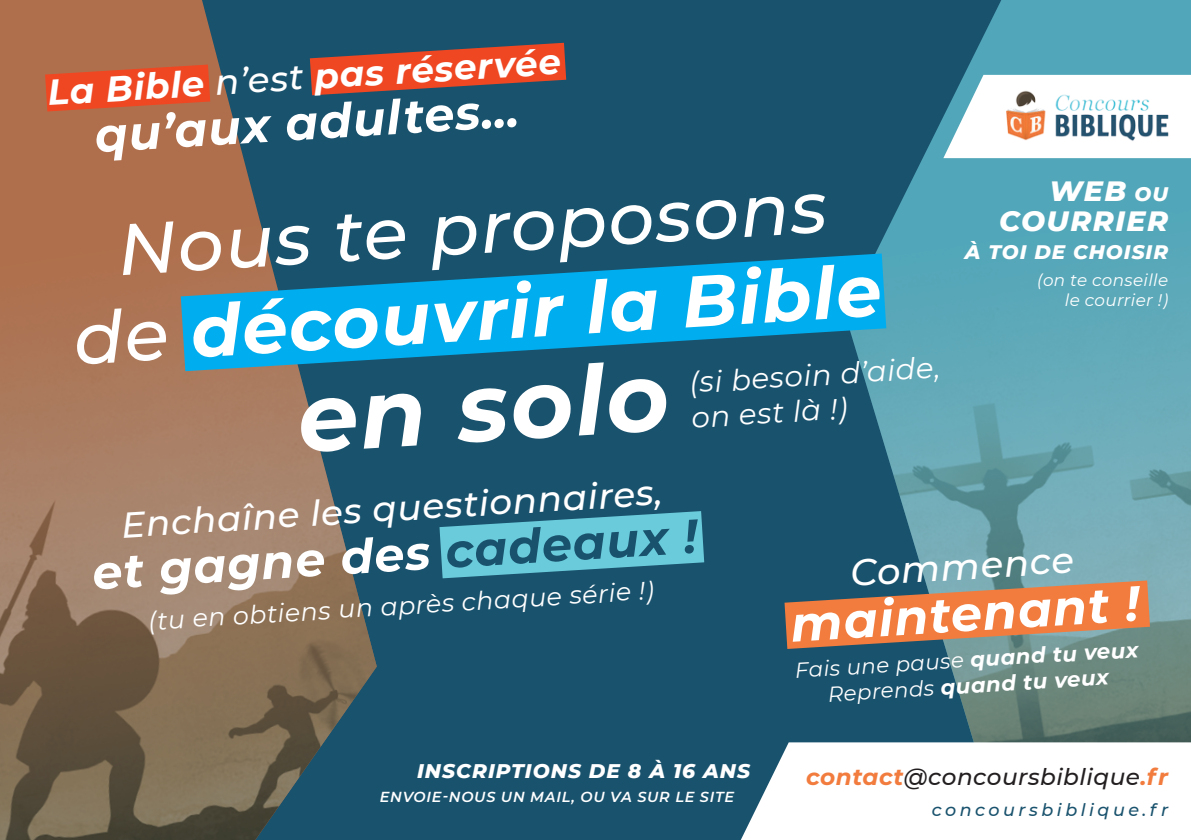
<style>
.page{position:relative;width:1191px;height:840px;background:#fff}
.page>*{position:absolute;margin:0;border:0;box-sizing:border-box;transform-origin:0 0}
.t1{font:italic 700 96.2px "Montserrat";color:#fff}
.t2{font:italic 500 72.2px/86.2px "Montserrat";color:#fff;text-align:center}
.t3{font:italic 700 49.2px "Montserrat";color:#fff}
.t4{font:italic 700 47.6px "Montserrat";color:#fff}
.t5{font:italic 500 37px "Montserrat";color:#fff}
.t6{font:italic 500 35.6px "Montserrat";color:#fff}
.t7{font:italic 700 35.6px "Montserrat";color:#fff}
.t8{font:italic 29.2px/34.8px "Montserrat";color:#fff}
.t9{font:italic 800 28.4px/29.6px "Montserrat";letter-spacing:.05em;color:#fff;text-align:right}
.t10{font:italic 25.2px "Montserrat";color:#fff}
.t11{font:italic 500 23.2px "Montserrat";letter-spacing:.02em;color:#231f20}
.t12{font:italic 700 21.4px/27px "Montserrat";color:#fff;text-align:center}
.t13{font:italic 800 20.2px "Montserrat";letter-spacing:.05em;color:#fff}
.t14{font:italic 800 20px "Montserrat";letter-spacing:.05em;color:#fff}
.t15{font:italic 500 17.6px "Montserrat";letter-spacing:.2em;color:#19526d}
.t16{font:italic 16.8px/20.2px "Montserrat";letter-spacing:.02em;color:#fff;text-align:right}
.t17{font:italic 600 14.4px "Montserrat";letter-spacing:.05em;color:#fff}
.s1{font-weight:500}
.s2{font-weight:700}
.s3{font-size:20px}
.s4{color:#19526d}
.s5{font-weight:400}
.s6{font-weight:700;color:#f27c3e}
</style>
<div class="page">
<div style="left:0;top:0;width:1191px;height:839px;background:#19526d"></div>
<svg style="left:0;top:0;width:316px;height:199px;fill:#b06f4c"></svg>
<img style="left:0;top:199px;width:377px;height:640px">
<svg style="left:899px;top:0;width:292px;height:205px;fill:#51a7b9"></svg>
<img style="left:862px;top:205px;width:329px;height:537px">
<svg style="left:45px;top:64px;width:165px;height:47px"></svg>
<svg style="left:310px;top:43px;width:256px;height:52px"></svg>
<svg style="left:181px;top:253px;width:705px;height:118px;fill:#00aeef"></svg>
<svg style="left:943px;top:75px;width:248px;height:83px"></svg>
<img style="left:983px;top:75px;width:207px;height:81px">
<svg style="left:741px;top:742px;width:450px;height:97px;fill:#fff"></svg>
<svg style="left:784px;top:580px;width:366px;height:68px"></svg>
<svg style="left:439px;top:511px;width:265px;height:67px"></svg>
<h3 class="t7" style="left:46px;top:70px;width:515px;rotate:-4deg">La Bible <span class="s1">n’est</span> pas réservée</h3>
<h3 class="t4" style="left:93px;top:99px;width:426px;rotate:-3deg">qu’aux adultes…</h3>
<h2 class="t2" style="left:67px;top:203px;width:810px;rotate:-3deg">Nous te proposons de <span class="s2">découvrir la Bible</span></h2>
<h1 class="t1" style="left:292px;top:350px;width:373px;rotate:-4deg">en solo</h1>
<h3 class="t8" style="left:688px;top:365px;width:253px;rotate:-4deg">(si besoin d’aide, on est là !)</h3>
<h3 class="t9" style="left:999px;top:175px;width:171px">WEB <span class="s3">OU<br></span>COURRIER</h3>
<p class="t14" style="left:964px;top:237px;width:205px">À TOI DE CHOISIR</p>
<p class="t16" style="left:1037px;top:269px;width:132px">(on te conseille le courrier !)</p>
<h3 class="t6" style="left:120px;top:502px;width:543px;rotate:-4deg">Enchaîne les questionnaires,</h3>
<h3 class="t4" style="left:91px;top:537px;width:607px;rotate:-3deg">et gagne des <span class="s4">cadeaux !</span></h3>
<p class="t10" style="left:147px;top:601px;width:508px;rotate:-3deg">(tu en obtiens un après chaque série !)</p>
<p class="t13" style="left:417px;top:755px;width:334px">INSCRIPTIONS DE 8 À 16 ANS</p>
<p class="t17" style="left:380px;top:786px;width:356px">ENVOIE-NOUS UN MAIL, OU VA SUR LE SITE</p>
<h3 class="t5" style="left:849px;top:546px;width:225px;rotate:-3deg">Commence</h3>
<h3 class="t3" style="left:788px;top:590px;width:351px;rotate:-4deg">maintenant !</h3>
<p class="t12" style="left:794px;top:656px;width:345px;rotate:-4deg"><span class="s5">Fais une pause</span> quand tu veux<br><span class="s5">Reprends</span> quand tu veux</p>
<p class="t11" style="left:806px;top:760px;width:363px"><span class="s6">contact</span>@concoursbiblique<span class="s6">.fr</span></p>
<p class="t15" style="left:931px;top:797px;width:238px">concoursbiblique.fr</p>
</div>
